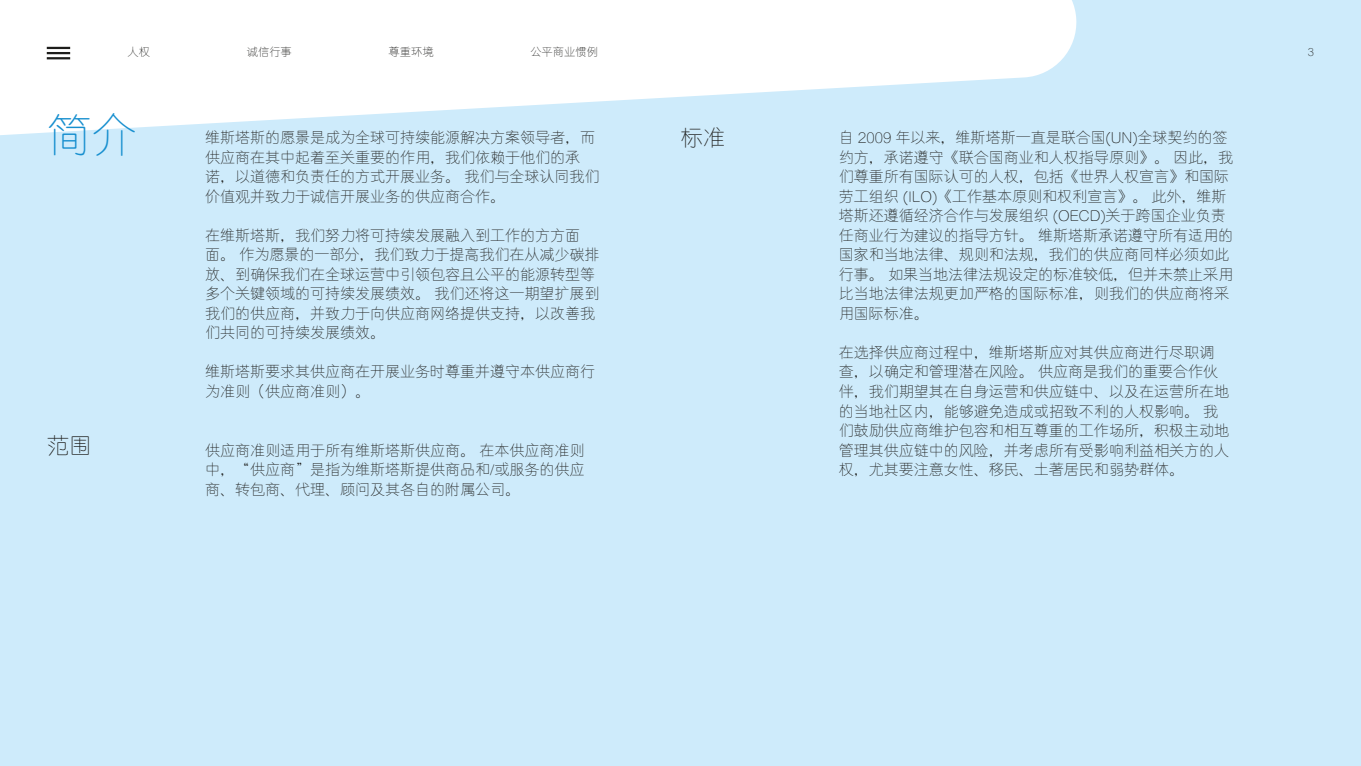
<style>
.page{position:relative;width:1361px;height:766px;background:#fff}
.page>*{position:absolute;margin:0;border:0;box-sizing:border-box;transform-origin:0 0}
.t1{font:300 45px "C Yuen GB";color:#178fcf}
.t2{font:300 22.5px "C Yuen GB";color:#1d1d1b}
.t3{font:300 15px/19.5px "C Yuen GB";color:#1d1d1b}
.t4{font:300 11.25px "C Yuen GB";color:#1d1d1b}
</style>
<div class="page">
<div style="left:0;top:0;width:1361px;height:765px;background:#ceebfb"></div>
<svg style="left:0;top:0;width:1077px;height:135px;fill:#fff"></svg>
<hr style="left:47px;top:47px;width:23px;height:2px;background:#1d1d1b">
<hr style="left:47px;top:52px;width:23px;height:2px;background:#1d1d1b">
<hr style="left:47px;top:57px;width:23px;height:2px;background:#1d1d1b">
<p class="t4" style="left:128px;top:46px;width:24px">人权</p>
<p class="t4" style="left:247px;top:46px;width:46px">诚信行事</p>
<p class="t4" style="left:389px;top:46px;width:46px">尊重环境</p>
<p class="t4" style="left:530px;top:46px;width:69px">公平商业惯例</p>
<p class="t4" style="left:1308px;top:46px;width:8px">3</p>
<h1 class="t1" style="left:47px;top:111px;width:91px">简介</h1>
<h2 class="t2" style="left:47px;top:433px;width:46px">范围</h2>
<p class="t3" style="left:205px;top:128px;width:396px">维斯塔斯的愿景是成为全球可持续能源解决方案领导者，而供应商在其中起着至关重要的作用，我们依赖于他们的承<br>诺，以道德和负责任的方式开展业务。 我们与全球认同我们价值观并致力于诚信开展业务的供应商合作。</p>
<p class="t3" style="left:205px;top:226px;width:396px">在维斯塔斯，我们努力将可持续发展融入到工作的方方面<br>面。 作为愿景的一部分，我们致力于提高我们在从减少碳排放、到确保我们在全球运营中引领包容且公平的能源转型等多个关键领域的可持续发展绩效。 我们还将这一期望扩展到我们的供应商，并致力于向供应商网络提供支持，以改善我们共同的可持续发展绩效。</p>
<p class="t3" style="left:205px;top:362px;width:392px">维斯塔斯要求其供应商在开展业务时尊重并遵守本供应商行为准则（供应商准则）。</p>
<p class="t3" style="left:205px;top:440px;width:381px;text-align:justify">供应商准则适用于所有维斯塔斯供应商。 在本供应商准则中，“供应商”是指为维斯塔斯提供商品和/或服务的供应商、转包商、代理、顾问及其各自的附属公司。</p>
<h2 class="t2" style="left:680px;top:126px;width:46px">标准</h2>
<p class="t3" style="left:839px;top:128px;width:396px">自 2009 年以来，维斯塔斯一直是联合国(UN)全球契约的签约方，承诺遵守《联合国商业和人权指导原则》。 因此，我们尊重所有国际认可的人权，包括《世界人权宣言》和国际劳工组织 (ILO)《工作基本原则和权利宣言》。 此外，维斯塔斯还遵循经济合作与发展组织 (OECD)关于跨国企业负责任商业行为建议的指导方针。 维斯塔斯承诺遵守所有适用的国家和当地法律、规则和法规，我们的供应商同样必须如此行事。 如果当地法律法规设定的标准较低，但并未禁止采用比当地法律法规更加严格的国际标准，则我们的供应商将采用国际标准。</p>
<p class="t3" style="left:839px;top:343px;width:391px">在选择供应商过程中，维斯塔斯应对其供应商进行尽职调查，以确定和管理潜在风险。 供应商是我们的重要合作伙伴，我们期望其在自身运营和供应链中、以及在运营所在地的当地社区内，能够避免造成或招致不利的人权影响。 我们鼓励供应商维护包容和相互尊重的工作场所，积极主动地管理其供应链中的风险，并考虑所有受影响利益相关方的人权，尤其要注意女性、移民、土著居民和弱势群体。</p>
</div>
